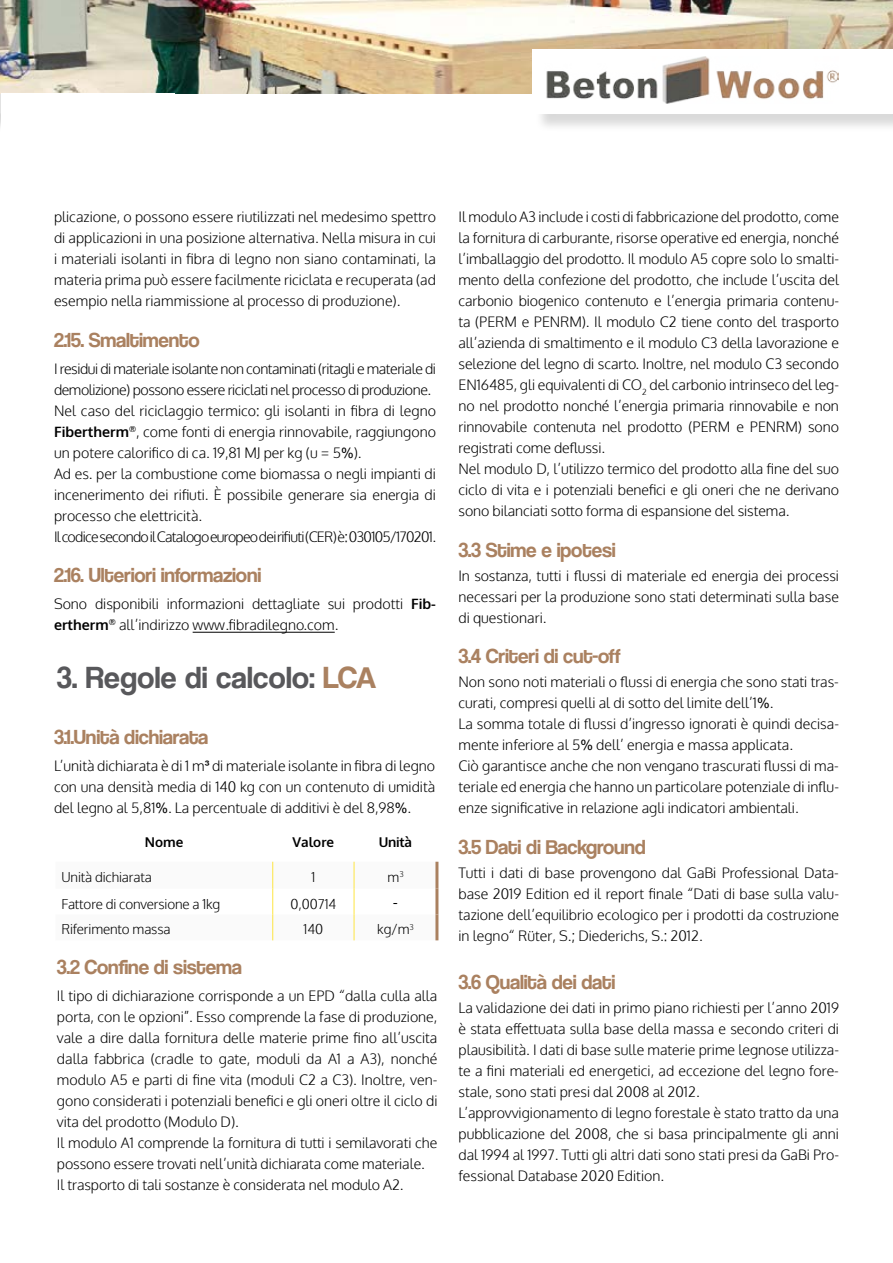
<style>
.page{position:relative;width:893px;height:1263px;background:#fff}
.page>*{position:absolute;margin:0;border:0;box-sizing:border-box;transform-origin:0 0}
.t1{font:31.5px "Coolvetica Rg";letter-spacing:.01em;color:#58585b}
.t2{font:21px "Coolvetica Rg";letter-spacing:-.01em;color:#aa8160}
.t3{font:300 14.25px/21px "Oxygen";color:#000}
.t4{font:300 13.5px "Oxygen";letter-spacing:-.01em;color:#000}
.t5{font:700 13.5px "Oxygen";letter-spacing:-.005em;color:#000}
.t6{font:13.5px "Arial";color:#000}
.s1{font-weight:700}
.s2{font-family:"Arial";font-weight:400}
.s3{color:#aa8160}
</style>
<div class="page">
<hr style="left:193px;top:632px;width:142px;height:1px;background:#000">
<svg style="left:272px;top:862px;width:83px;height:78px"></svg>
<hr style="left:435px;top:862px;width:3px;height:27px;background:#aa8160">
<hr style="left:435px;top:889px;width:3px;height:25px;background:#aa8160">
<hr style="left:435px;top:914px;width:3px;height:26px;background:#aa8160">
<img style="left:0;top:0;width:893px;height:94px">
<div style="left:535px;top:52px;width:358px;height:81px;background:#000;opacity:.15"></div>
<div style="left:533px;top:49px;width:360px;height:64px;background:#fff"></div>
<img style="left:546px;top:57px;width:293px;height:46px">
<p class="t3" style="left:54px;top:207px;width:383px;text-align:justify">plicazione, o possono essere riutilizzati nel medesimo spettro di applicazioni in una posizione alternativa. Nella misura in cui i materiali isolanti in fibra di legno non siano contaminati, la materia prima può essere facilmente riciclata e recuperata (ad esempio nella riammissione al processo di produzione).</p>
<h2 class="t2" style="left:54px;top:327px;width:147px">2.15. Smaltimento</h2>
<p class="t3" style="left:54px;top:358px;width:383px">I residui di materiale isolante non contaminati (ritagli e materiale di demolizione) possono essere riciclati nel processo di produzione.<br>Nel caso del riciclaggio termico: gli isolanti in fibra di legno <span class="s1">Fibertherm</span><sup>®</sup>, come fonti di energia rinnovabile, raggiungono un potere calorifico di ca. 19,81 MJ per kg (u = 5<span class="s2">%</span>).<br>Ad es. per la combustione come biomassa o negli impianti di incenerimento dei rifiuti. È possibile generare sia energia di processo che elettricità.<br>Il codice secondo il Catalogo europeo dei rifiuti (CER) è: 030105/170201.</p>
<h2 class="t2" style="left:54px;top:563px;width:209px">2.16. Ulteriori informazioni</h2>
<p class="t3" style="left:54px;top:594px;width:383px">Sono disponibili informazioni dettagliate sui prodotti <span class="s1">Fib&shy;ertherm</span><sup>®</sup> all’indirizzo www.fibradilegno.com.</p>
<h1 class="t1" style="left:57px;top:659px;width:321px">3. Regole di calcolo: <span class="s3">LCA</span></h1>
<h2 class="t2" style="left:54px;top:725px;width:156px">3.1.Unità dichiarata</h2>
<p class="t3" style="left:54px;top:756px;width:383px;text-align:justify">L’unità dichiarata è di 1 m<span class="s2">³</span> di materiale isolante in fibra di legno con una densità media di 140 kg con un contenuto di umidità del legno al 5,81<span class="s2">%</span>. La percentuale di additivi è del 8,98<span class="s2">%</span>.</p>
<p class="t5" style="left:145px;top:833px;width:40px">Nome</p>
<p class="t5" style="left:293px;top:833px;width:43px">Valore</p>
<p class="t5" style="left:379px;top:833px;width:35px">Unità</p>
<p class="t4" style="left:61px;top:868px;width:92px">Unità dichiarata</p>
<p class="t4" style="left:311px;top:868px;width:5px">1</p>
<p class="t4" style="left:387px;top:868px;width:18px">m<sup>3</sup></p>
<p class="t4" style="left:61px;top:895px;width:160px">Fattore di conversione a 1kg</p>
<p class="t4" style="left:290px;top:895px;width:48px">0,00714</p>
<p class="t6" style="left:393px;top:893px;width:6px">-</p>
<p class="t4" style="left:61px;top:921px;width:111px">Riferimento massa</p>
<p class="t4" style="left:303px;top:921px;width:21px">140</p>
<p class="t4" style="left:377px;top:921px;width:38px">kg/m<sup>3</sup></p>
<h2 class="t2" style="left:57px;top:954px;width:186px">3.2 Confine di sistema</h2>
<p class="t3" style="left:57px;top:985px;width:382px">Il tipo di dichiarazione corrisponde a un EPD “dalla culla alla porta, con le opzioni”. Esso comprende la fase di produzione, vale a dire dalla fornitura delle materie prime fino all’uscita dalla fabbrica (cradle to gate, moduli da A1 a A3), nonché modulo A5 e parti di fine vita (moduli C2 a C3). Inoltre, ven&shy;gono considerati i potenziali benefici e gli oneri oltre il ciclo di vita del prodotto (Modulo D).<br>Il modulo A1 comprende la fornitura di tutti i semilavorati che possono essere trovati nell’unità dichiarata come materiale.<br>Il trasporto di tali sostanze è considerata nel modulo A2.</p>
<p class="t3" style="left:458px;top:207px;width:382px">Il modulo A3 include i costi di fabbricazione del prodotto, come la fornitura di carburante, risorse operative ed energia, nonché l’imballaggio del prodotto. Il modulo A5 copre solo lo smalti&shy;mento della confezione del prodotto, che include l’uscita del carbonio biogenico contenuto e l’energia primaria contenu&shy;ta (PERM e PENRM). Il modulo C2 tiene conto del trasporto all’azienda di smaltimento e il modulo C3 della lavorazione e selezione del legno di scarto. Inoltre, nel modulo C3 secondo EN16485, gli equivalenti di CO<sub>2</sub> del carbonio intrinseco del leg&shy;no nel prodotto nonché l’energia primaria rinnovabile e non rinnovabile contenuta nel prodotto (PERM e PENRM) sono registrati come deflussi.<br>Nel modulo D, l’utilizzo termico del prodotto alla fine del suo ciclo di vita e i potenziali benefici e gli oneri che ne derivano sono bilanciati sotto forma di espansione del sistema.</p>
<h2 class="t2" style="left:458px;top:537px;width:159px">3.3 Stime e ipotesi</h2>
<p class="t3" style="left:458px;top:565px;width:382px;text-align:justify">In sostanza, tutti i flussi di materiale ed energia dei processi necessari per la produzione sono stati determinati sulla base di questionari.</p>
<h2 class="t2" style="left:458px;top:644px;width:164px">3.4 Criteri di cut-off</h2>
<p class="t3" style="left:458px;top:672px;width:382px">Non sono noti materiali o flussi di energia che sono stati tras&shy;curati, compresi quelli al di sotto del limite dell’1<span class="s2">%</span>.<br>La somma totale di flussi d’ingresso ignorati è quindi decisa&shy;mente inferiore al 5<span class="s2">%</span> dell’ energia e massa applicata.<br>Ciò garantisce anche che non vengano trascurati flussi di ma&shy;teriale ed energia che hanno un particolare potenziale di influ&shy;enze significative in relazione agli indicatori ambientali.</p>
<h2 class="t2" style="left:458px;top:834px;width:189px">3.5 Dati di Background</h2>
<p class="t3" style="left:458px;top:862px;width:382px;text-align:justify">Tutti i dati di base provengono dal GaBi Professional Data&shy;base 2019 Edition ed il report finale “Dati di base sulla valu&shy;tazione dell’equilibrio ecologico per i prodotti da costruzione in legno“ Rüter, S.; Diederichs, S.: 2012.</p>
<h2 class="t2" style="left:458px;top:969px;width:159px">3.6 Qualità dei dati</h2>
<p class="t3" style="left:458px;top:997px;width:382px">La validazione dei dati in primo piano richiesti per l’anno 2019 è stata effettuata sulla base della massa e secondo criteri di plausibilità. I dati di base sulle materie prime legnose utilizza&shy;te a fini materiali ed energetici, ad eccezione del legno fore&shy;stale, sono stati presi dal 2008 al 2012.<br>L’approvvigionamento di legno forestale è stato tratto da una pubblicazione del 2008, che si basa principalmente gli anni dal 1994 al 1997. Tutti gli altri dati sono stati presi da GaBi Pro&shy;fessional Database 2020 Edition.</p>
</div>
